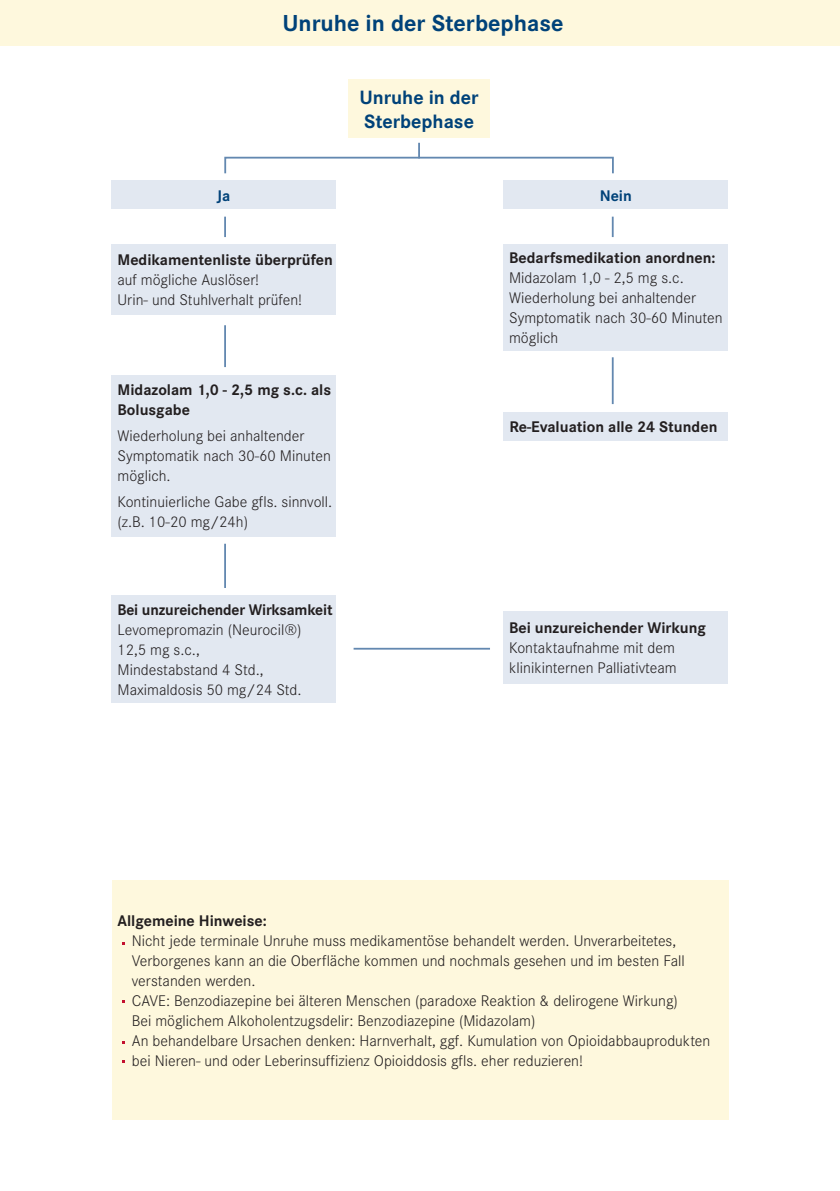
<style>
.page{position:relative;width:840px;height:1191px;background:#fff}
.page>*{position:absolute;margin:0;border:0;box-sizing:border-box;transform-origin:0 0}
.t1{font:700 24px "Corporate S";color:#004279}
.t2{font:700 20px/24px "Corporate S";color:#004279}
.t3{font:300 16px/20px "Corporate S";color:#231f20}
.t4{font:700 16px/20px "Corporate S";color:#231f20}
.t5{font:700 16px "Corporate S";color:#004279}
</style>
<div class="page">
<div style="left:0;top:0;width:839px;height:45px;background:#fef8dd"></div>
<div style="left:112px;top:880px;width:616px;height:240px;background:#fef8dd"></div>
<div style="left:348px;top:79px;width:141px;height:59px;background:#fef8dd"></div>
<div style="left:111px;top:181px;width:224px;height:28px;background:#e2e8f1"></div>
<div style="left:503px;top:181px;width:224px;height:28px;background:#e2e8f1"></div>
<div style="left:503px;top:412px;width:224px;height:29px;background:#e2e8f1"></div>
<svg style="left:418px;top:143px;width:2px;height:14px"></svg>
<div style="left:224px;top:157px;width:389px;height:17px;border:2px solid #6388b0"></div>
<div style="left:112px;top:244px;width:224px;height:70px;background:#e2e8f1"></div>
<div style="left:503px;top:244px;width:224px;height:107px;background:#e2e8f1"></div>
<div style="left:112px;top:375px;width:224px;height:161px;background:#e2e8f1"></div>
<div style="left:112px;top:595px;width:224px;height:108px;background:#e2e8f1"></div>
<div style="left:503px;top:612px;width:224px;height:72px;background:#e2e8f1"></div>
<hr style="left:224px;top:217px;width:2px;height:20px;background:#6388b0">
<hr style="left:611px;top:217px;width:2px;height:20px;background:#6388b0">
<hr style="left:611px;top:357px;width:2px;height:47px;background:#6388b0">
<hr style="left:224px;top:325px;width:2px;height:42px;background:#6388b0">
<hr style="left:224px;top:544px;width:2px;height:44px;background:#6388b0">
<hr style="left:353px;top:648px;width:136px;height:1px;background:#6388b0">
<h1 class="t1" style="left:282px;top:6px;width:282px">Unruhe in der Sterbephase</h1>
<p class="t2" style="left:359px;top:85px;width:121px">Unruhe in der<br>Sterbephase</p>
<p class="t5" style="left:217px;top:184px;width:15px">Ja</p>
<p class="t5" style="left:599px;top:184px;width:34px">Nein</p>
<p class="t4" style="left:117px;top:249px;width:217px">Medikamentenliste überprüfen</p>
<p class="t3" style="left:117px;top:269px;width:186px">auf mögliche Auslöser!<br>Urin- und Stuhlverhalt prüfen!</p>
<p class="t4" style="left:117px;top:379px;width:215px">Midazolam 1,0 - 2,5 mg s.c. als<br>Bolusgabe</p>
<p class="t3" style="left:117px;top:425px;width:215px">Wiederholung bei anhaltender<br>Symptomatik nach 30-60 Minuten möglich.</p>
<p class="t3" style="left:117px;top:491px;width:216px">Kontinuierliche Gabe gfls. sinnvoll. (z.B. 10-20 mg/24h)</p>
<p class="t4" style="left:509px;top:247px;width:208px">Bedarfsmedikation anordnen:</p>
<p class="t3" style="left:509px;top:267px;width:215px">Midazolam 1,0 - 2,5 mg s.c.<br>Wiederholung bei anhaltender<br>Symptomatik nach 30-60 Minuten möglich</p>
<p class="t4" style="left:509px;top:416px;width:209px">Re-Evaluation alle 24 Stunden</p>
<p class="t4" style="left:117px;top:599px;width:216px">Bei unzureichender Wirksamkeit</p>
<p class="t3" style="left:117px;top:619px;width:185px">Levomepromazin (Neurocil®)<br>12,5 mg s.c.,<br>Mindestabstand 4 Std.,<br>Maximaldosis 50 mg/24 Std.</p>
<p class="t4" style="left:509px;top:617px;width:198px">Bei unzureichender Wirkung</p>
<p class="t3" style="left:509px;top:637px;width:169px">Kontaktaufnahme mit dem klinikinternen Palliativteam</p>
<p class="t4" style="left:117px;top:910px;width:151px">Allgemeine Hinweise:</p>
<p class="t3" style="left:132px;top:930px;width:579px">Nicht jede terminale Unruhe muss medikamentöse behandelt werden. Unverarbeitetes, Verborgenes kann an die Oberfläche kommen und nochmals gesehen und im besten Fall verstanden werden.<br>CAVE: Benzodiazepine bei älteren Menschen (paradoxe Reaktion &amp; delirogene Wirkung)<br>Bei möglichem Alkoholentzugsdelir: Benzodiazepine (Midazolam)<br>An behandelbare Ursachen denken: Harnverhalt, ggf. Kumulation von Opioidabbauprodukten bei Nieren- und oder Leberinsuffizienz Opioiddosis gfls. eher reduzieren!</p>
</div>
